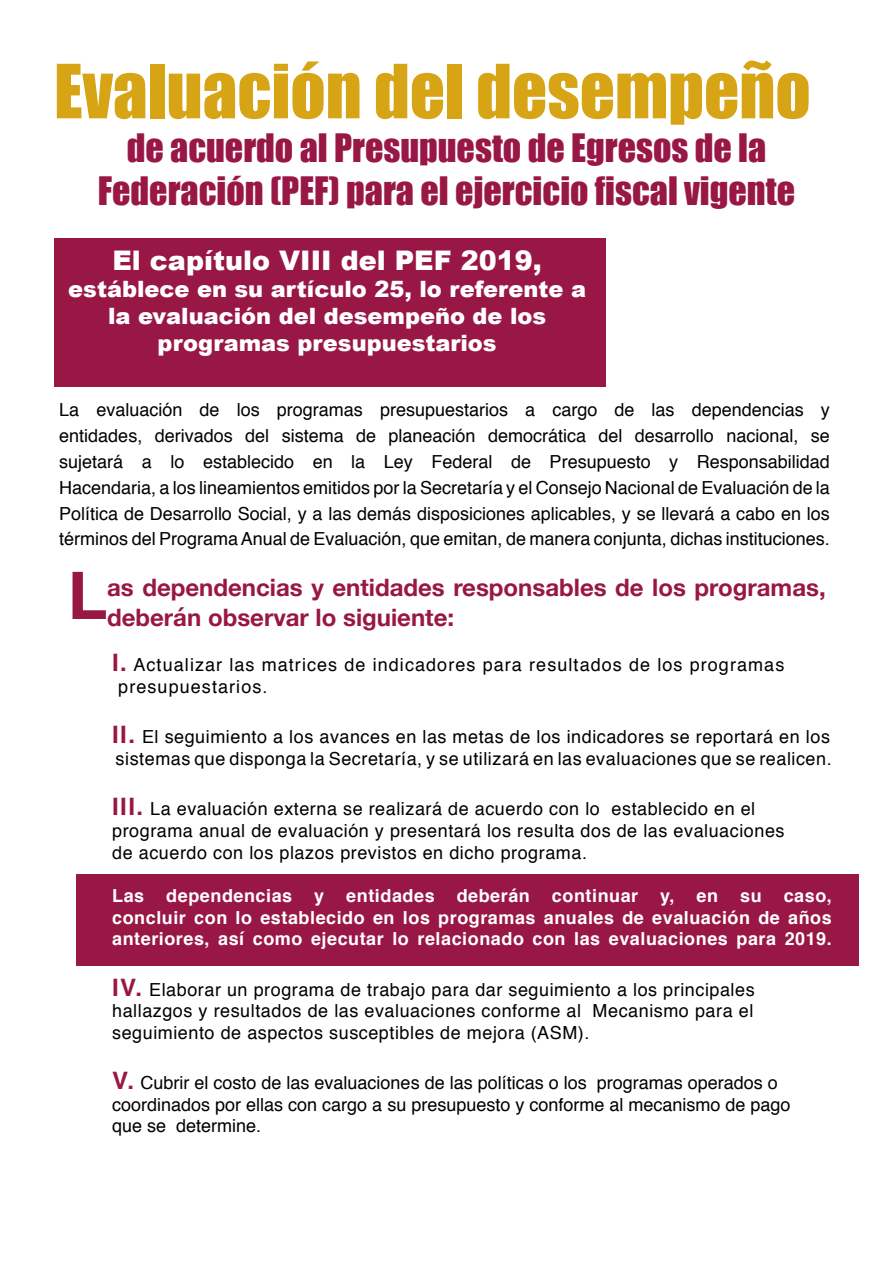
<style>
.page{position:relative;width:893px;height:1263px;background:#fff}
.page>*{position:absolute;margin:0;border:0;box-sizing:border-box;transform-origin:0 0}
.t1{font:69px "Impact";color:#d7a415}
.t2{font:700 66px "Helvetica Neue";color:#991745}
.t3{font:36px/43.2px "Impact";color:#991745;text-align:center}
.t4{font:900 27px "Arial";color:#fff}
.t5{font:700 24px/30px "Helvetica Neue";color:#991745}
.t6{font:900 22.5px/27px "Arial";color:#fff;text-align:center}
.t7{font:18px/21.6px "Helvetica";letter-spacing:.03em;color:#000}
.t8{font:700 18px/21.6px "Helvetica";letter-spacing:.03em;color:#fff;text-align:justify}
.t9{font:18px/21.6px "Helvetica";color:#000}
.t10{font:18px/21.6px "Helvetica";letter-spacing:.06em;color:#000}
.s1{font-weight:700;font-size:24px;color:#991745}
</style>
<div class="page">
<div style="left:77px;top:874px;width:782px;height:91px;background:#991745"></div>
<div style="left:55px;top:239px;width:551px;height:148px;background:#991745"></div>
<h1 class="t1" style="left:54px;top:38px;width:758px">Evaluación del desempeño</h1>
<h3 class="t3" style="left:98px;top:125px;width:699px">de acuerdo al Presupuesto de Egresos de la<br>Federación (PEF) para el ejercicio fiscal vigente</h3>
<h3 class="t4" style="left:112px;top:240px;width:431px">El capítulo VIII del PEF 2019,</h3>
<p class="t6" style="left:68px;top:274px;width:519px">estáblece en su artículo 25, lo referente a la evaluación del desempeño de los programas presupuestarios</p>
<p class="t7" style="left:59px;top:397px;width:772px;line-height:25.8px;text-align:justify">La evaluación de los programas presupuestarios a cargo de las dependencias y entidades, derivados del sistema de planeación democrática del desarrollo nacional, se sujetará a lo establecido en la Ley Federal de Presupuesto y Responsabilidad Hacendaria, a los lineamientos emitidos por la Secretaría y el Consejo Nacional de Evaluación de la Política de Desarrollo Social, y a las demás disposiciones aplicables, y se llevará a cabo en los términos del Programa Anual de Evaluación, que emitan, de manera conjunta, dichas instituciones.</p>
<h2 class="t2" style="left:68px;top:544px;width:41px">L</h2>
<h3 class="t5" style="left:107px;top:573px;width:720px">as dependencias y entidades responsables de los programas, deberán observar lo siguiente:</h3>
<p class="t10" style="left:118px;top:655px;width:668px;text-indent:-6px"><span class="s1">I.</span> Actualizar las matrices de indicadores para resultados de los programas presupuestarios.</p>
<p class="t7" style="left:112px;top:727px;width:721px"><span class="s1">II.</span> El seguimiento a los avances en las metas de los indicadores se reportará en los sistemas que disponga la Secretaría, y se utilizará en las evaluaciones que se realicen.</p>
<p class="t7" style="left:112px;top:799px;width:674px"><span class="s1">III.</span> La evaluación externa se realizará de acuerdo con lo establecido en el programa anual de evaluación y presentará los resulta dos de las evaluaciones de acuerdo con los plazos previstos en dicho programa.</p>
<p class="t8" style="left:112px;top:885px;width:721px">Las dependencias y entidades deberán continuar y, en su caso, concluir con lo establecido en los programas anuales de evaluación de años anteriores, así como ejecutar lo relacionado con las evaluaciones para 2019.</p>
<p class="t7" style="left:112px;top:979px;width:644px;text-align:justify"><span class="s1">IV.</span> Elaborar un programa de trabajo para dar seguimiento a los principales hallazgos y resultados de las evaluaciones conforme al Mecanismo para el seguimiento de aspectos susceptibles de mejora (ASM).</p>
<p class="t9" style="left:112px;top:1072px;width:680px"><span class="s1">V.</span> Cubrir el costo de las evaluaciones de las políticas o los programas operados o coordinados por ellas con cargo a su presupuesto y conforme al mecanismo de pago que se determine.</p>
</div>
